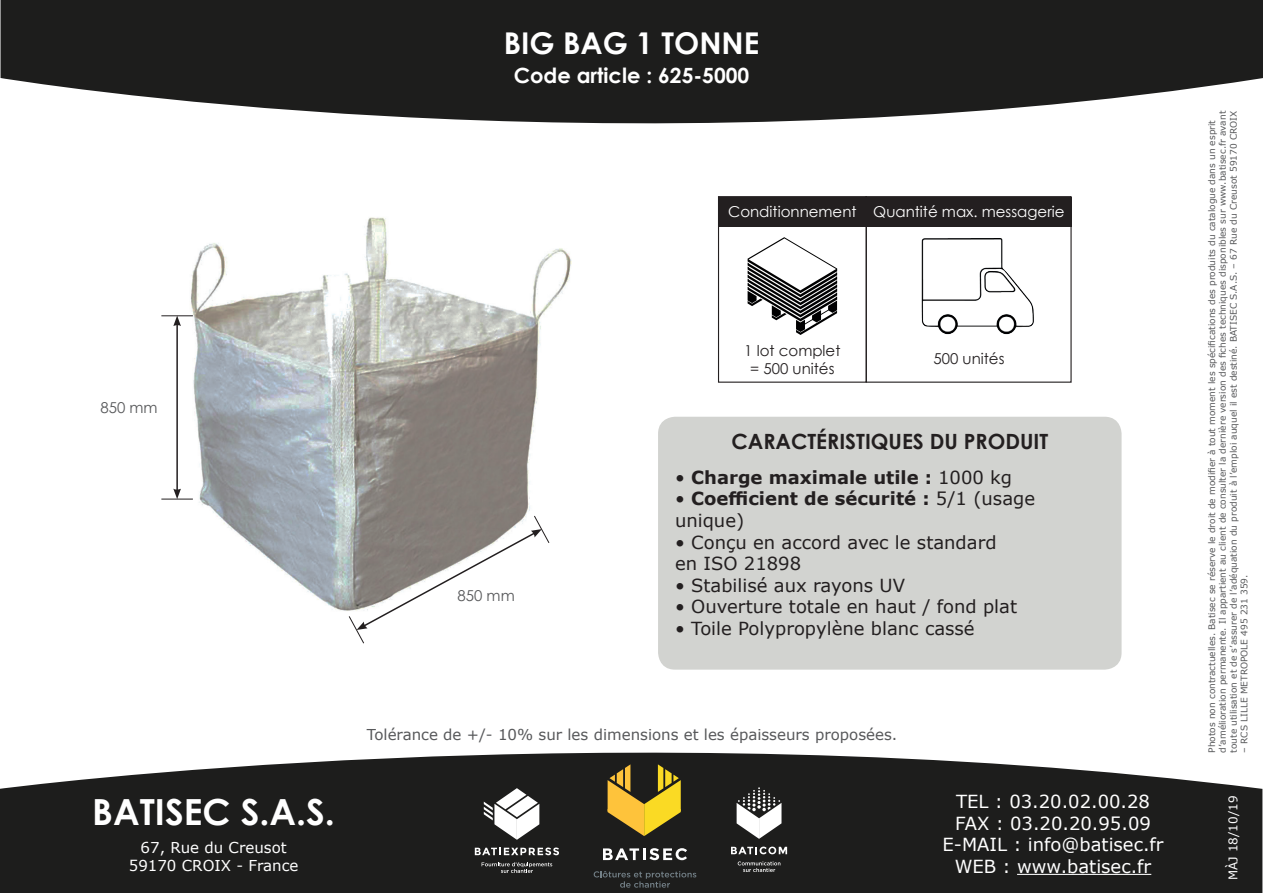
<style>
.page{position:relative;width:1263px;height:893px;background:#fff}
.page>*{position:absolute;margin:0;border:0;box-sizing:border-box;transform-origin:0 0}
.t1{font:700 36px "Century Gothic";color:#fff}
.t2{font:700 30px "Century Gothic";color:#fff}
.t3{font:700 21px "Century Gothic";color:#231f20}
.t4{font:700 21px "Century Gothic";color:#fff}
.t5{font:18px/21.6px "Verdana";color:#231f20}
.t6{font:18px/21.6px "Verdana";color:#fff;text-align:center}
.t7{font:700 18px/21.6px "Verdana";color:#231f20}
.t8{font:15px "Verdana";color:#57585a}
.t9{font:15px "Century Gothic";color:#fff}
.t10{font:15px/18px "Verdana";color:#fff;text-align:center}
.t11{font:15px/18px "Century Gothic";color:#231f20;text-align:center}
.t12{font:15px "Century Gothic";color:#57585a}
.t13{font:12px "Verdana";color:#fff}
.t14{font:9px/10.8px "Verdana";color:#57585a}
.s1{font-weight:400}
</style>
<div class="page">
<svg style="left:1px;top:0;width:1262px;height:124px;background:#393938"></svg>
<svg style="left:0;top:752px;width:1262px;height:141px;background:#333332"></svg>
<hr style="left:1017px;top:874px;width:134px;height:1px;background:#fff">
<svg style="left:608px;top:764px;width:73px;height:72px;background:#937b26"></svg>
<svg style="left:603px;top:848px;width:84px;height:12px"></svg>
<svg style="left:594px;top:871px;width:102px;height:17px;background:#2d2f30"></svg>
<svg style="left:731px;top:847px;width:56px;height:7px"></svg>
<svg style="left:738px;top:861px;width:42px;height:11px"></svg>
<svg style="left:737px;top:787px;width:44px;height:52px"></svg>
<svg style="left:475px;top:847px;width:84px;height:8px"></svg>
<svg style="left:484px;top:788px;width:55px;height:52px"></svg>
<svg style="left:482px;top:862px;width:70px;height:11px"></svg>
<img style="left:170px;top:217px;width:402px;height:394px">
<svg style="left:348px;top:515px;width:202px;height:129px"></svg>
<hr style="left:176px;top:324px;width:2px;height:167px;background:#231f20">
<svg style="left:173px;top:316px;width:8px;height:10px"></svg>
<svg style="left:173px;top:489px;width:8px;height:10px"></svg>
<hr style="left:161px;top:315px;width:32px;height:1px;background:#231f20">
<hr style="left:161px;top:499px;width:32px;height:1px;background:#231f20">
<div style="left:658px;top:417px;width:463px;height:253px;background:#d2d3d0;border-radius:17px"></div>
<svg style="left:748px;top:237px;width:89px;height:98px"></svg>
<div style="left:718px;top:196px;width:149px;height:187px;border:1px solid #231f20"></div>
<div style="left:718px;top:197px;width:148px;height:29px;background:#231f20"></div>
<div style="left:866px;top:196px;width:205px;height:187px;border:1px solid #231f20"></div>
<div style="left:866px;top:197px;width:205px;height:29px;background:#231f20"></div>
<img style="left:921px;top:238px;width:113px;height:97px">
<h2 class="t2" style="left:504px;top:20px;width:257px">BIG BAG 1 TONNE</h2>
<h3 class="t4" style="left:514px;top:59px;width:237px">Code article : 625-5000</h3>
<h3 class="t9" style="left:728px;top:201px;width:130px">Conditionnement</h3>
<h3 class="t9" style="left:873px;top:201px;width:193px">Quantité max. messagerie</h3>
<h3 class="t12" style="left:100px;top:397px;width:59px">850 mm</h3>
<h3 class="t12" style="left:457px;top:585px;width:59px">850 mm</h3>
<h3 class="t11" style="left:744px;top:341px;width:98px">1 lot complet = 500 unités</h3>
<h3 class="t11" style="left:933px;top:350px;width:73px">500 unités</h3>
<h3 class="t3" style="left:731px;top:426px;width:318px">CARACTÉRISTIQUES DU PRODUIT</h3>
<h3 class="t7" style="left:675px;top:466px;width:339px"><span class="s1">•</span> Charge maximale utile : <span class="s1">1000 kg</span></h3>
<h3 class="t7" style="left:675px;top:488px;width:361px"><span class="s1">•</span> Coefficient de sécurité : <span class="s1">5/1 (usage unique)</span></h3>
<h3 class="t5" style="left:675px;top:531px;width:323px">• Conçu en accord avec le standard en ISO 21898</h3>
<h3 class="t5" style="left:675px;top:574px;width:232px">• Stabilisé aux rayons UV</h3>
<h3 class="t5" style="left:675px;top:596px;width:344px">• Ouverture totale en haut / fond plat</h3>
<h3 class="t5" style="left:675px;top:617px;width:301px">• Toile Polypropylène blanc cassé</h3>
<h1 class="t1" style="left:92px;top:784px;width:244px">BATISEC S.A.S.</h1>
<h3 class="t10" style="left:129px;top:839px;width:171px">67, Rue du Creusot<br>59170 CROIX - France</h3>
<h3 class="t8" style="left:367px;top:724px;width:532px">Tolérance de +/- 10% sur les dimensions et les épaisseurs proposées.</h3>
<h3 class="t6" style="left:942px;top:790px;width:223px">TEL : 03.20.02.00.28<br>FAX : 03.20.20.95.09<br>E-MAIL : info@batisec.fr<br>WEB : www.batisec.fr</h3>
<p class="t14" style="left:1206px;top:753px;width:643px;rotate:-90deg">Photos non contractuelles. Batisec se réserve le droit de modifier à tout moment les spécifications des produits du catalogue dans un esprit d’amélioration permanente. Il appartient au client de consulter la dernière version des fiches techniques disponibles sur www.batisec.fr avant toute utilisation et de s’assurer de l’adéquation du produit à l’emploi auquel il est destiné. BATISEC S.A.S. – 67 Rue du Creusot 59170 CROIX</p>
<p class="t14" style="left:1239px;top:753px;width:180px;rotate:-90deg">– RCS LILLE METROPOLE 495 231 359.</p>
<h3 class="t13" style="left:1225px;top:880px;width:86px;rotate:-90deg">MÀJ 18/10/19</h3>
</div>
